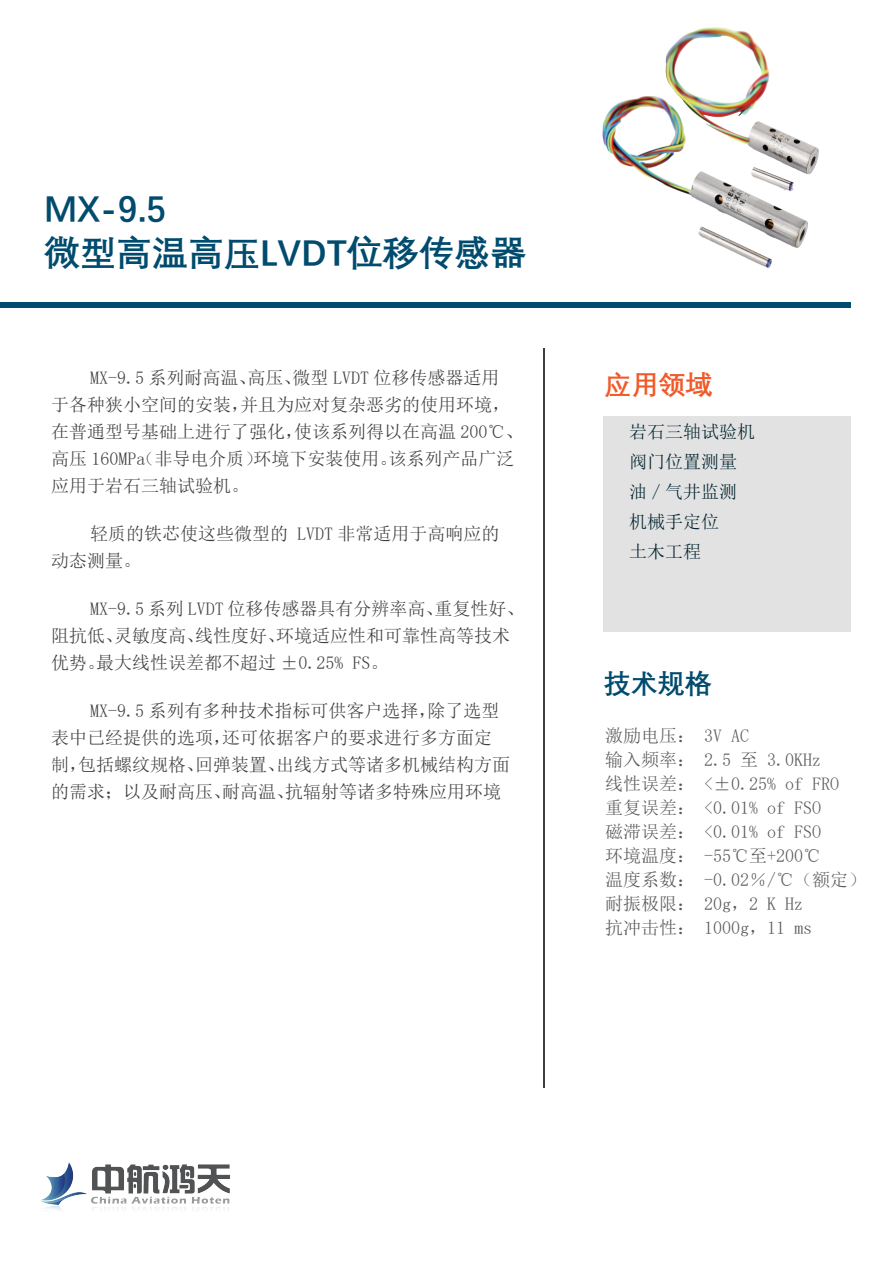
<style>
.page{position:relative;width:893px;height:1263px;background:#fff}
.page>*{position:absolute;margin:0;border:0;box-sizing:border-box;transform-origin:0 0}
.t1{font:700 36px/43.2px "Deng Xian";color:#004b6e}
.t2{font:700 27px "Deng Xian";color:#f15929}
.t3{font:700 27px "Deng Xian";color:#004b6e}
.t4{font:18px/27px "Sim Sun";color:#3e3e3f}
.t5{font:18px/24px "Sim Sun";color:#57585a}
.t6{font:18px/30px "Sim Sun";color:#00232e}
</style>
<div class="page">
<div style="left:604px;top:416px;width:247px;height:215px;background:#e2e2e2"></div>
<img style="left:40px;top:1162px;width:189px;height:48px">
<div style="left:0;top:302px;width:851px;height:5px;background:#004b6e"></div>
<hr style="left:543px;top:348px;width:2px;height:740px;background:#3e3e3f">
<img style="left:602px;top:28px;width:217px;height:240px">
<h1 class="t1" style="left:44px;top:185px;width:484px">MX-9.5<br>微型高温高压LVDT位移传感器</h1>
<p class="t4" style="left:51px;top:364px;width:474px;text-indent:39px">MX-9.5 系列耐高温、高压、微型 LVDT 位移传感器适用<br>于各种狭小空间的安装，并且为应对复杂恶劣的使用环境，在普通型号基础上进行了强化，使该系列得以在高温 200℃、高压 160MPa（非导电介质）环境下安装使用。该系列产品广泛应用于岩石三轴试验机。</p>
<p class="t4" style="left:51px;top:520px;width:450px;text-indent:39px">轻质的铁芯使这些微型的 LVDT 非常适用于高响应的动态测量。</p>
<p class="t4" style="left:51px;top:595px;width:475px;text-indent:39px">MX-9.5 系列 LVDT 位移传感器具有分辨率高、重复性好、阻抗低、灵敏度高、线性度好、环境适应性和可靠性高等技术优势。最大线性误差都不超过 ±0.25% FS。</p>
<p class="t4" style="left:51px;top:697px;width:461px;text-indent:39px">MX-9.5 系列有多种技术指标可供客户选择，除了选型表中已经提供的选项，还可依据客户的要求进行多方面定制，包括螺纹规格、回弹装置、出线方式等诸多机械结构方面的需求；以及耐高压、耐高温、抗辐射等诸多特殊应用环境</p>
<h2 class="t2" style="left:604px;top:366px;width:109px">应用领域</h2>
<p class="t6" style="left:629px;top:417px;width:127px">岩石三轴试验机阀门位置测量油 / 气井监测机械手定位<br>土木工程</p>
<h2 class="t3" style="left:604px;top:665px;width:109px">技术规格</h2>
<p class="t5" style="left:605px;top:723px;width:263px">激励电压： 3V AC<br>输入频率： 2.5 至 3.0KHz<br>线性误差： &lt;±0.25% of FRO<br>重复误差： &lt;0.01% of FSO<br>磁滞误差： &lt;0.01% of FSO<br>环境温度： -55℃至+200℃<br>温度系数： -0.02％/℃（额定）耐振极限： 20g，2 K Hz<br>抗冲击性： 1000g，11 ms</p>
</div>
